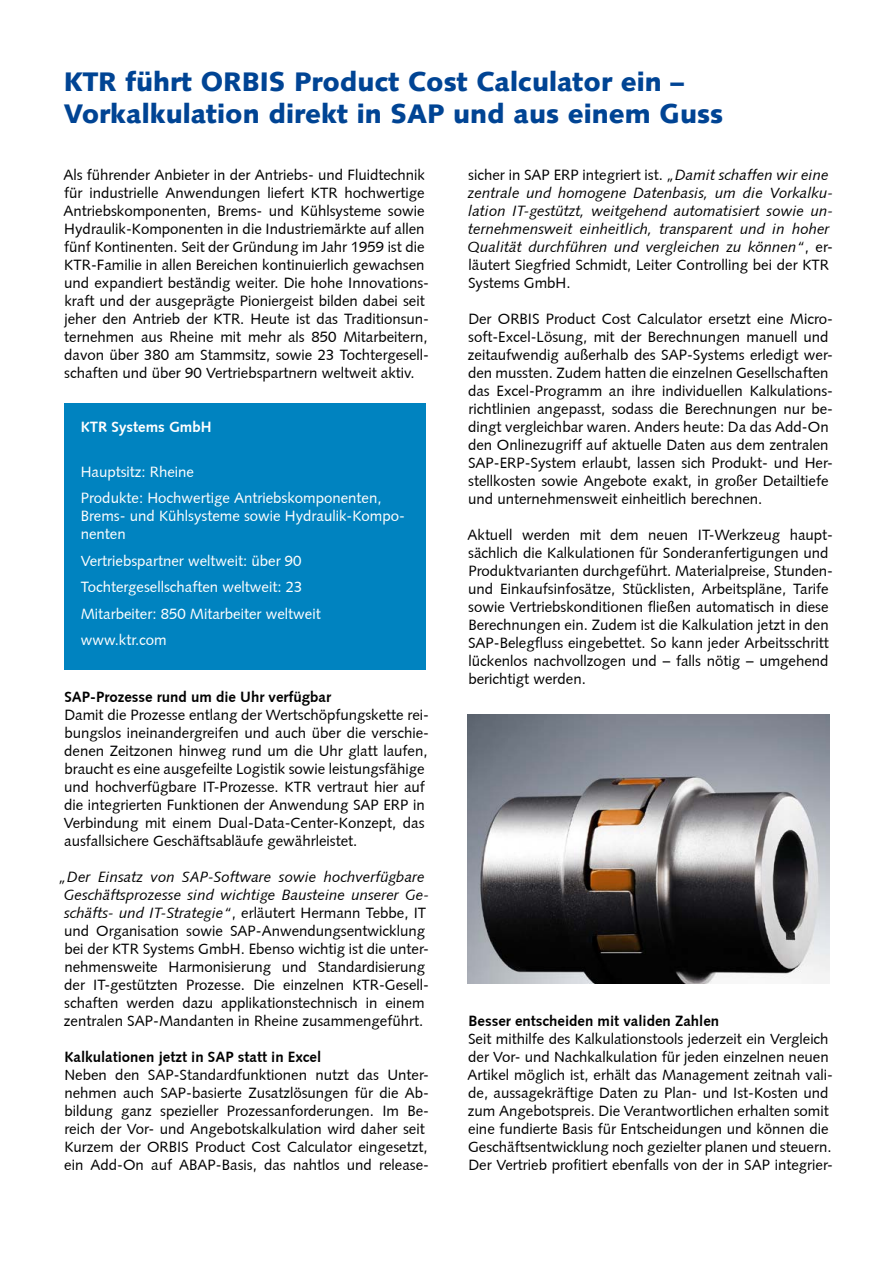
<style>
.page{position:relative;width:893px;height:1263px;background:#fff}
.page>*{position:absolute;margin:0;border:0;box-sizing:border-box;transform-origin:0 0}
.t1{font:900 27px/32.4px "Syntax";color:#004494}
.t2{font:15px/18px "Syntax";color:#000}
.t3{font:italic 15px/18px "Syntax";color:#000}
.t4{font:15px/26.5px "Syntax";color:#fff}
.t5{font:700 15px "Syntax";color:#000}
.t6{font:700 15px "Syntax";color:#fff}
.s1{font-style:italic}
.s2{font-style:normal}
</style>
<div class="page">
<div style="left:64px;top:403px;width:361px;height:267px;background:#0083c0"></div>
<img style="left:468px;top:714px;width:361px;height:270px">
<h1 class="t1" style="left:64px;top:65px;width:661px">KTR führt ORBIS Product Cost Calculator ein –<br>Vorkalkulation direkt in SAP und aus einem Guss</h1>
<p class="t2" style="left:63px;top:166px;width:367px">Als führender Anbieter in der Antriebs- und Fluidtechnik für industrielle Anwendungen liefert KTR hochwertige Antriebskomponenten, Brems- und Kühlsysteme sowie Hydraulik-Komponenten in die Industriemärkte auf allen fünf Kontinenten. Seit der Gründung im Jahr 1959 ist die KTR-Familie in allen Bereichen kontinuierlich gewachsen und expandiert beständig weiter. Die hohe Innovations&shy;kraft und der ausgeprägte Pioniergeist bilden dabei seit jeher den Antrieb der KTR. Heute ist das Traditionsun&shy;ternehmen aus Rheine mit mehr als 850 Mitarbeitern, davon über 380 am Stammsitz, sowie 23 Tochtergesell&shy;schaften und über 90 Vertriebspartnern weltweit aktiv.</p>
<p class="t6" style="left:81px;top:418px;width:132px">KTR Systems GmbH</p>
<p class="t4" style="left:81px;top:458px;width:302px">Hauptsitz: Rheine<br>Produkte: Hochwertige Antriebskomponenten,</p>
<p class="t4" style="left:81px;top:507px;width:326px;line-height:18px">Brems- und Kühlsysteme sowie Hydraulik-Kompo&shy;nenten</p>
<p class="t4" style="left:81px;top:547px;width:241px">Vertriebspartner weltweit: über 90<br>Tochtergesellschaften weltweit: 23<br>Mitarbeiter: 850 Mitarbeiter weltweit www.ktr.com</p>
<p class="t5" style="left:64px;top:688px;width:268px">SAP-Prozesse rund um die Uhr verfügbar</p>
<p class="t2" style="left:64px;top:706px;width:367px">Damit die Prozesse entlang der Wertschöpfungskette rei&shy;bungslos ineinandergreifen und auch über die verschie&shy;denen Zeitzonen hinweg rund um die Uhr glatt laufen, braucht es eine ausgefeilte Logistik sowie leistungsfähige und hochverfügbare IT-Prozesse. KTR vertraut hier auf die integrierten Funktionen der Anwendung SAP ERP in Verbindung mit einem Dual-Data-Center-Konzept, das ausfallsichere Geschäftsabläufe gewährleistet.</p>
<p class="t2" style="left:59px;top:868px;width:372px;text-align:center"><span class="s1">„Der Einsatz von SAP-Software sowie hochverfügbare Geschäftsprozesse sind wichtige Bausteine unserer Ge&shy;schäfts- und IT-Strategie“</span>, erläutert Hermann Tebbe, IT und Organisation sowie SAP-Anwendungsentwicklung bei der KTR Systems GmbH. Ebenso wichtig ist die unter&shy;nehmensweite Harmonisierung und Standardisierung der IT-gestützten Prozesse. Die einzelnen KTR-Gesell&shy;schaften werden dazu applikationstechnisch in einem zentralen SAP-Mandanten in Rheine zusammengeführt.</p>
<p class="t5" style="left:64px;top:1048px;width:258px">Kalkulationen jetzt in SAP statt in Excel</p>
<p class="t2" style="left:64px;top:1066px;width:366px">Neben den SAP-Standardfunktionen nutzt das Unter&shy;nehmen auch SAP-basierte Zusatzlösungen für die Ab&shy;bildung ganz spezieller Prozessanforderungen. Im Be&shy;reich der Vor- und Angebotskalkulation wird daher seit Kurzem der ORBIS Product Cost Calculator eingesetzt, ein Add-On auf ABAP-Basis, das nahtlos und release-</p>
<p class="t3" style="left:468px;top:166px;width:367px"><span class="s2">sicher in SAP ERP integriert ist.</span> „Damit schaffen wir eine zentrale und homogene Datenbasis, um die Vorkalku&shy;lation IT-gestützt, weitgehend automatisiert sowie un&shy;ternehmensweit einheitlich, transparent und in hoher Qualität durchführen und vergleichen zu können“<span class="s2">, er&shy;läutert Siegfried Schmidt, Leiter Controlling bei der KTR Systems GmbH.</span></p>
<p class="t2" style="left:468px;top:310px;width:367px">Der ORBIS Product Cost Calculator ersetzt eine Micro&shy;soft-Excel-Lösung, mit der Berechnungen manuell und zeitaufwendig außerhalb des SAP-Systems erledigt wer&shy;den mussten. Zudem hatten die einzelnen Gesellschaften das Excel-Programm an ihre individuellen Kalkulations&shy;richtlinien angepasst, sodass die Berechnungen nur be&shy;dingt vergleichbar waren. Anders heute: Da das Add-On den Onlinezugriff auf aktuelle Daten aus dem zentralen SAP-ERP-System erlaubt, lassen sich Produkt- und Her&shy;stellkosten sowie Angebote exakt, in großer Detailtiefe und unternehmensweit einheitlich berechnen.</p>
<p class="t2" style="left:467px;top:526px;width:367px">Aktuell werden mit dem neuen IT-Werkzeug haupt&shy;sächlich die Kalkulationen für Sonderanfertigungen und Produktvarianten durchgeführt. Materialpreise, Stunden&shy;und Einkaufsinfosätze, Stücklisten, Arbeitspläne, Tarife sowie Vertriebskonditionen fließen automatisch in diese Berechnungen ein. Zudem ist die Kalkulation jetzt in den SAP-Belegfluss eingebettet. So kann jeder Arbeitsschritt lückenlos nachvollzogen und – falls nötig – umgehend berichtigt werden.</p>
<p class="t5" style="left:468px;top:1012px;width:252px">Besser entscheiden mit validen Zahlen</p>
<p class="t2" style="left:467px;top:1030px;width:367px">Seit mithilfe des Kalkulationstools jederzeit ein Vergleich der Vor- und Nachkalkulation für jeden einzelnen neuen Artikel möglich ist, erhält das Management zeitnah vali&shy;de, aussagekräftige Daten zu Plan- und Ist-Kosten und zum Angebotspreis. Die Verantwortlichen erhalten somit eine fundierte Basis für Entscheidungen und können die Geschäftsentwicklung noch gezielter planen und steuern.<br>Der Vertrieb profitiert ebenfalls von der in SAP integrier-</p>
</div>
